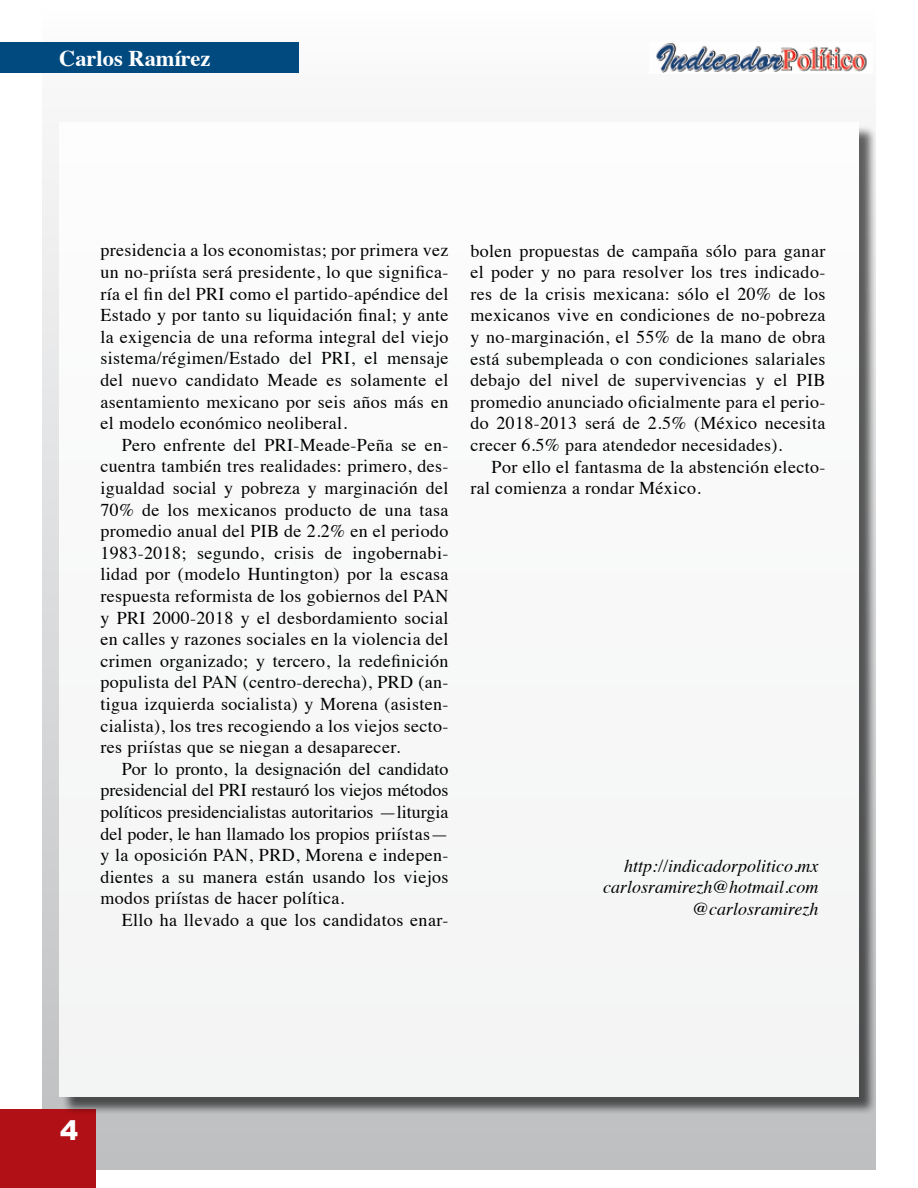
<style>
.page{position:relative;width:918px;height:1188px;background:#fff}
.page>*{position:absolute;margin:0;border:0;box-sizing:border-box;transform-origin:0 0}
.t1{font:900 27px "Arial";color:#fff}
.t2{font:700 22.5px "Times";color:#fff}
.t3{font:18px/21.6px "Times";letter-spacing:.02em;color:#000;text-align:justify}
.t4{font:italic 18px/21.6px "Times";color:#000;text-align:right}
</style>
<div class="page">
<div style="left:43px;top:0;width:832px;height:1169px;background:linear-gradient(to bottom,#fcfcfc,#bcbfc1)"></div>
<div style="left:0;top:43px;width:299px;height:30px;background:#004a80"></div>
<hr style="left:917px;top:43px;width:1px;height:30px;background:#004a80">
<div style="left:0;top:1110px;width:96px;height:78px;background:#b11116"></div>
<img style="left:649px;top:43px;width:224px;height:30px">
<div style="left:62px;top:125px;width:816px;height:991px;background:#000;opacity:.75"></div>
<div style="left:59px;top:122px;width:800px;height:975px;background:#f8f8f9"></div>
<p class="t2" style="left:59px;top:37px;width:153px">Carlos Ramírez</p>
<p class="t3" style="left:100px;top:238px;width:350px">presidencia a los economistas; por primera vez un no-priísta será presidente, lo que significa&shy;ría el fin del PRI como el partido-apéndice del Estado y por tanto su liquidación final; y ante la exigencia de una reforma integral del viejo sistema/régimen/Estado del PRI, el mensaje del nuevo candidato Meade es solamente el asentamiento mexicano por seis años más en el modelo económico neoliberal.</p>
<p class="t3" style="left:100px;top:433px;width:350px;text-indent:21px">Pero enfrente del PRI-Meade-Peña se en&shy;cuentra también tres realidades: primero, des&shy;igualdad social y pobreza y marginación del 70% de los mexicanos producto de una tasa promedio anual del PIB de 2.2% en el periodo 1983-2018; segundo, crisis de ingobernabi&shy;lidad por (modelo Huntington) por la escasa respuesta reformista de los gobiernos del PAN y PRI 2000-2018 y el desbordamiento social en calles y razones sociales en la violencia del crimen organizado; y tercero, la redefinición populista del PAN (centro-derecha), PRD (an&shy;tigua izquierda socialista) y Morena (asisten&shy;cialista), los tres recogiendo a los viejos secto&shy;res priístas que se niegan a desaparecer.</p>
<p class="t3" style="left:100px;top:757px;width:349px;text-indent:21px">Por lo pronto, la designación del candidato presidencial del PRI restauró los viejos métodos políticos presidencialistas autoritarios —liturgia del poder, le han llamado los propios priístas— y la oposición PAN, PRD, Morena e indepen&shy;dientes a su manera están usando los viejos modos priístas de hacer política.</p>
<p class="t3" style="left:122px;top:908px;width:328px">Ello ha llevado a que los candidatos enar-</p>
<p class="t3" style="left:470px;top:238px;width:357px">bolen propuestas de campaña sólo para ganar el poder y no para resolver los tres indicado&shy;res de la crisis mexicana: sólo el 20% de los mexicanos vive en condiciones de no-pobreza y no-marginación, el 55% de la mano de obra está subempleada o con condiciones salariales debajo del nivel de supervivencias y el PIB promedio anunciado oficialmente para el perio&shy;do 2018-2013 será de 2.5% (México necesita crecer 6.5% para atendedor necesidades).</p>
<p class="t3" style="left:470px;top:454px;width:357px;text-indent:21px">Por ello el fantasma de la abstención electo&shy;ral comienza a rondar México.</p>
<p class="t4" style="left:603px;top:854px;width:217px">http://indicadorpolitico.mx carlosramirezh@hotmail.com @carlosramirezh</p>
<h1 class="t1" style="left:60px;top:1111px;width:20px">4</h1>
</div>
